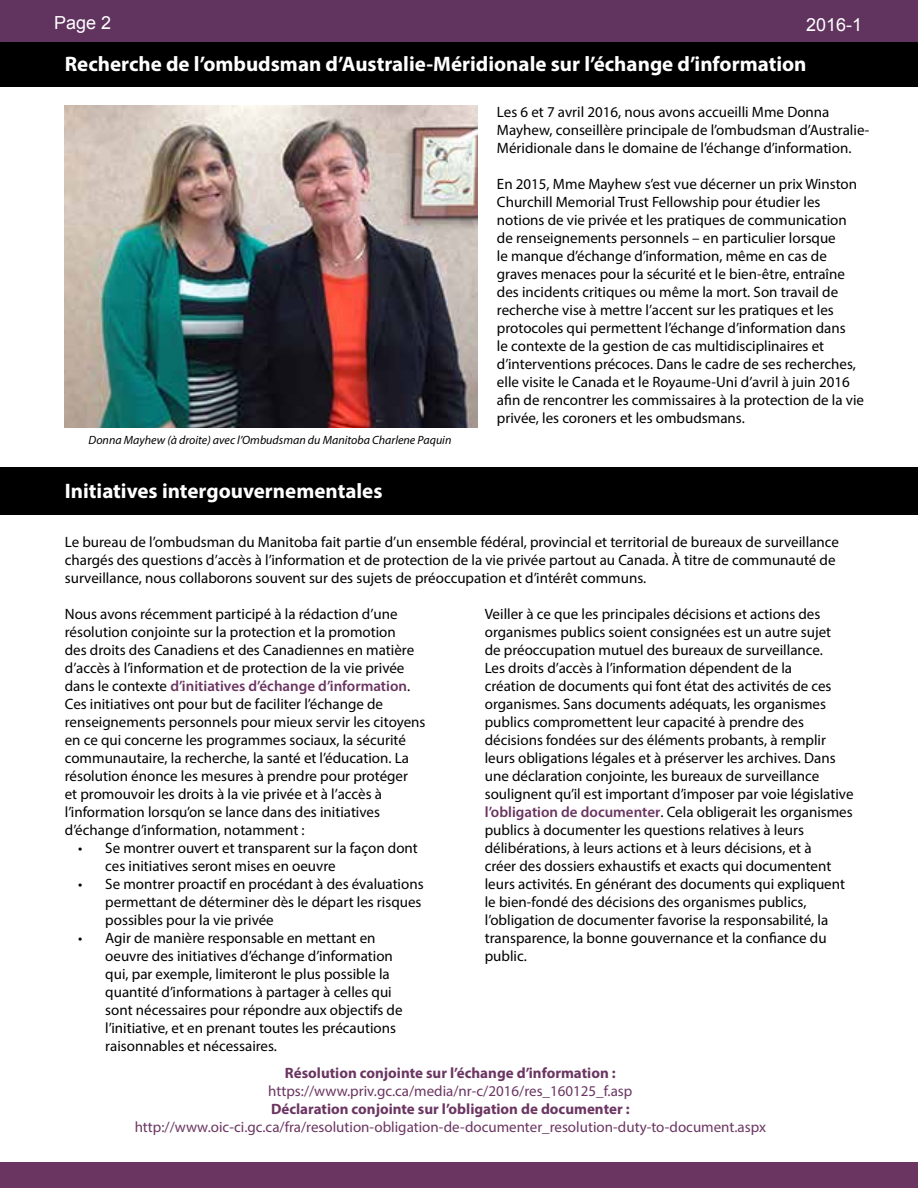
<style>
.page{position:relative;width:918px;height:1188px;background:#fff}
.page>*{position:absolute;margin:0;border:0;box-sizing:border-box;transform-origin:0 0}
.t1{font:700 21px "Myriad Pro";color:#fff}
.t2{font:18px "Arial";color:#fff}
.t3{font:15px/18px "Myriad Pro";color:#000}
.t4{font:15px "Myriad Pro";color:#6b3662}
.t5{font:700 15px "Myriad Pro";color:#6b3662}
.t6{font:italic 12px "Myriad Pro";color:#000}
.s1{font-weight:600;color:#6a3561}
</style>
<div class="page">
<div style="left:0;top:40px;width:918px;height:47px;background:#000"></div>
<div style="left:0;top:0;width:918px;height:41px;background:#61345f"></div>
<div style="left:0;top:1163px;width:918px;height:25px;background:#6a3561"></div>
<div style="left:0;top:467px;width:918px;height:47px;background:#000"></div>
<img style="left:65px;top:105px;width:412px;height:323px">
<p class="t2" style="left:54px;top:11px;width:59px">Page 2</p>
<p class="t2" style="left:806px;top:12px;width:58px">2016-1</p>
<h1 class="t1" style="left:65px;top:51px;width:743px">Recherche de l’ombudsman d’Australie-Méridionale sur l’échange d’information</h1>
<p class="t6" style="left:88px;top:432px;width:364px">Donna Mayhew (à droite) avec l’Ombudsman du Manitoba Charlene Paquin</p>
<h1 class="t1" style="left:65px;top:477px;width:319px">Initiatives intergouvernementales</h1>
<p class="t3" style="left:497px;top:102px;width:374px">Les 6 et 7 avril 2016, nous avons accueilli Mme Donna<br>Mayhew, conseillère principale de l’ombudsman d’Australie-<br>Méridionale dans le domaine de l’échange d’information.</p>
<p class="t3" style="left:497px;top:174px;width:369px">En 2015, Mme Mayhew s’est vue décerner un prix Winston Churchill Memorial Trust Fellowship pour étudier les notions de vie privée et les pratiques de communication de renseignements personnels – en particulier lorsque<br>le manque d’échange d’information, même en cas de graves menaces pour la sécurité et le bien-être, entraîne des incidents critiques ou même la mort. Son travail de recherche vise à mettre l’accent sur les pratiques et les protocoles qui permettent l’échange d’information dans<br>le contexte de la gestion de cas multidisciplinaires et d’interventions précoces. Dans le cadre de ses recherches, elle visite le Canada et le Royaume-Uni d’avril à juin 2016 afin de rencontrer les commissaires à la protection de la vie privée, les coroners et les ombudsmans.</p>
<p class="t3" style="left:65px;top:532px;width:776px">Le bureau de l’ombudsman du Manitoba fait partie d’un ensemble fédéral, provincial et territorial de bureaux de surveillance chargés des questions d’accès à l’information et de protection de la vie privée partout au Canada. À titre de communauté de surveillance, nous collaborons souvent sur des sujets de préoccupation et d’intérêt communs.</p>
<p class="t3" style="left:65px;top:605px;width:362px">Nous avons récemment participé à la rédaction d’une résolution conjointe sur la protection et la promotion<br>des droits des Canadiens et des Canadiennes en matière d’accès à l’information et de protection de la vie privée dans le contexte <span class="s1">d’initiatives d’échange d’information</span>.<br>Ces initiatives ont pour but de faciliter l’échange de renseignements personnels pour mieux servir les citoyens en ce qui concerne les programmes sociaux, la sécurité communautaire, la recherche, la santé et l’éducation. La résolution énonce les mesures à prendre pour protéger<br>et promouvoir les droits à la vie privée et à l’accès à l’information lorsqu’on se lance dans des initiatives d’échange d’information, notamment :</p>
<p class="t3" style="left:105px;top:839px;width:314px;text-indent:-27px">• Se montrer ouvert et transparent sur la façon dont ces initiatives seront mises en oeuvre</p>
<p class="t3" style="left:105px;top:875px;width:320px;text-indent:-27px">• Se montrer proactif en procédant à des évaluations permettant de déterminer dès le départ les risques possibles pour la vie privée</p>
<p class="t3" style="left:105px;top:929px;width:299px;text-indent:-27px">• Agir de manière responsable en mettant en oeuvre des initiatives d’échange d’information qui, par exemple, limiteront le plus possible la quantité d’informations à partager à celles qui sont nécessaires pour répondre aux objectifs de l’initiative, et en prenant toutes les précautions raisonnables et nécessaires.</p>
<p class="t3" style="left:485px;top:605px;width:370px">Veiller à ce que les principales décisions et actions des organismes publics soient consignées est un autre sujet<br>de préoccupation mutuel des bureaux de surveillance.<br>Les droits d’accès à l’information dépendent de la<br>création de documents qui font état des activités de ces organismes. Sans documents adéquats, les organismes publics compromettent leur capacité à prendre des décisions fondées sur des éléments probants, à remplir leurs obligations légales et à préserver les archives. Dans une déclaration conjointe, les bureaux de surveillance soulignent qu’il est important d’imposer par voie législative <span class="s1">l’obligation de documenter</span>. Cela obligerait les organismes publics à documenter les questions relatives à leurs délibérations, à leurs actions et à leurs décisions, et à<br>créer des dossiers exhaustifs et exacts qui documentent leurs activités. En générant des documents qui expliquent le bien-fondé des décisions des organismes publics, l’obligation de documenter favorise la responsabilité, la transparence, la bonne gouvernance et la confiance du public.</p>
<p class="t5" style="left:285px;top:1063px;width:332px">Résolution conjointe sur l’échange d’information :</p>
<p class="t4" style="left:268px;top:1081px;width:366px">https://www.priv.gc.ca/media/nr-c/2016/res_160125_f.asp</p>
<p class="t5" style="left:271px;top:1099px;width:360px">Déclaration conjointe sur l’obligation de documenter :</p>
<p class="t4" style="left:135px;top:1117px;width:633px">http://www.oic-ci.gc.ca/fra/resolution-obligation-de-documenter_resolution-duty-to-document.aspx</p>
</div>
